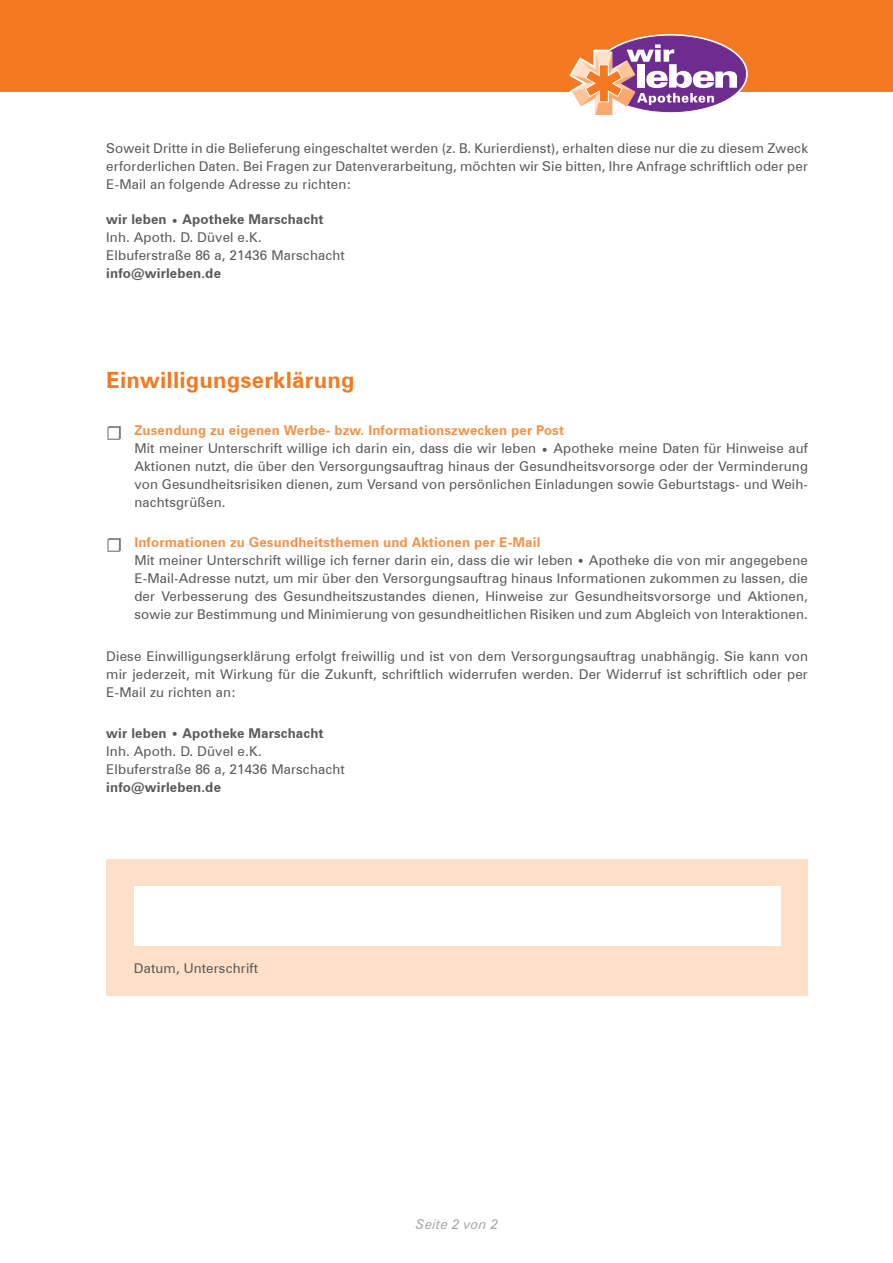
<style>
.page{position:relative;width:893px;height:1263px;background:#fff}
.page>*{position:absolute;margin:0;border:0;box-sizing:border-box;transform-origin:0 0}
.t1{font:700 22.5px "Zurich BT";letter-spacing:.01em;color:#f47921}
.t2{font:19.5px "Minion Pro";color:#57585a}
.t3{font:13.5px/18px "Zurich BT";letter-spacing:.01em;color:#57585a;text-align:justify}
.t4{font:700 13.5px "Zurich BT";letter-spacing:.01em;color:#f69146}
.t5{font:700 13.5px "Zurich BT";letter-spacing:.01em;color:#57585a}
.t6{font:italic 13.5px "Zurich BT";letter-spacing:.01em;color:#a8a9ad}
</style>
<div class="page">
<div style="left:0;top:0;width:893px;height:91px;background:#f47921"></div>
<svg style="left:569px;top:34px;width:179px;height:81px"></svg>
<div style="left:106px;top:859px;width:702px;height:136px;background:#fde0c7"></div>
<div style="left:134px;top:887px;width:646px;height:59px;background:#fff"></div>
<p class="t3" style="left:106px;top:139px;width:703px">Soweit Dritte in die Belieferung eingeschaltet werden (z. B. Kurierdienst), erhalten diese nur die zu diesem Zweck erforderlichen Daten. Bei Fragen zur Datenverarbeitung, möchten wir Sie bitten, Ihre Anfrage schriftlich oder per E-Mail an folgende Adresse zu richten:</p>
<p class="t5" style="left:106px;top:211px;width:219px">wir leben • Apotheke Marschacht</p>
<p class="t3" style="left:106px;top:228px;width:240px">Inh. Apoth. D. Düvel e.K.<br>Elbuferstraße 86 a, 21436 Marschacht</p>
<p class="t5" style="left:106px;top:265px;width:116px">info@wirleben.de</p>
<h1 class="t1" style="left:106px;top:367px;width:250px">Einwilligungserklärung</h1>
<p class="t4" style="left:134px;top:422px;width:431px">Zusendung zu eigenen Werbe- bzw. Informationszwecken per Post</p>
<p class="t3" style="left:134px;top:439px;width:675px">Mit meiner Unterschrift willige ich darin ein, dass die wir leben • Apotheke meine Daten für Hinweise auf Aktionen nutzt, die über den Versorgungsauftrag hinaus der Gesundheitsvorsorge oder der Verminderung von Gesundheitsrisiken dienen, zum Versand von persönlichen Einladungen sowie Geburtstags- und Weih&shy;nachtsgrüßen.</p>
<h2 class="t2" style="left:106px;top:420px;width:18px">☐</h2>
<h2 class="t2" style="left:106px;top:531px;width:18px">☐</h2>
<p class="t4" style="left:134px;top:534px;width:408px">Informationen zu Gesundheitsthemen und Aktionen per E-Mail</p>
<p class="t3" style="left:134px;top:551px;width:675px">Mit meiner Unterschrift willige ich ferner darin ein, dass die wir leben • Apotheke die von mir angegebene E-Mail-Adresse nutzt, um mir über den Versorgungsauftrag hinaus Informationen zukommen zu lassen, die der Verbesserung des Gesundheitszustandes dienen, Hinweise zur Gesundheitsvorsorge und Aktionen, sowie zur Bestimmung und Minimierung von gesundheitlichen Risiken und zum Abgleich von Interaktionen.</p>
<p class="t3" style="left:106px;top:647px;width:703px">Diese Einwilligungserklärung erfolgt freiwillig und ist von dem Versorgungsauftrag unabhängig. Sie kann von mir jederzeit, mit Wirkung für die Zukunft, schriftlich widerrufen werden. Der Widerruf ist schriftlich oder per E-Mail zu richten an:</p>
<p class="t5" style="left:106px;top:725px;width:219px">wir leben • Apotheke Marschacht</p>
<p class="t3" style="left:106px;top:742px;width:240px">Inh. Apoth. D. Düvel e.K.<br>Elbuferstraße 86 a, 21436 Marschacht</p>
<p class="t5" style="left:106px;top:779px;width:116px">info@wirleben.de</p>
<p class="t3" style="left:134px;top:959px;width:126px">Datum, Unterschrift</p>
<p class="t6" style="left:416px;top:1215px;width:84px">Seite 2 von 2</p>
</div>
